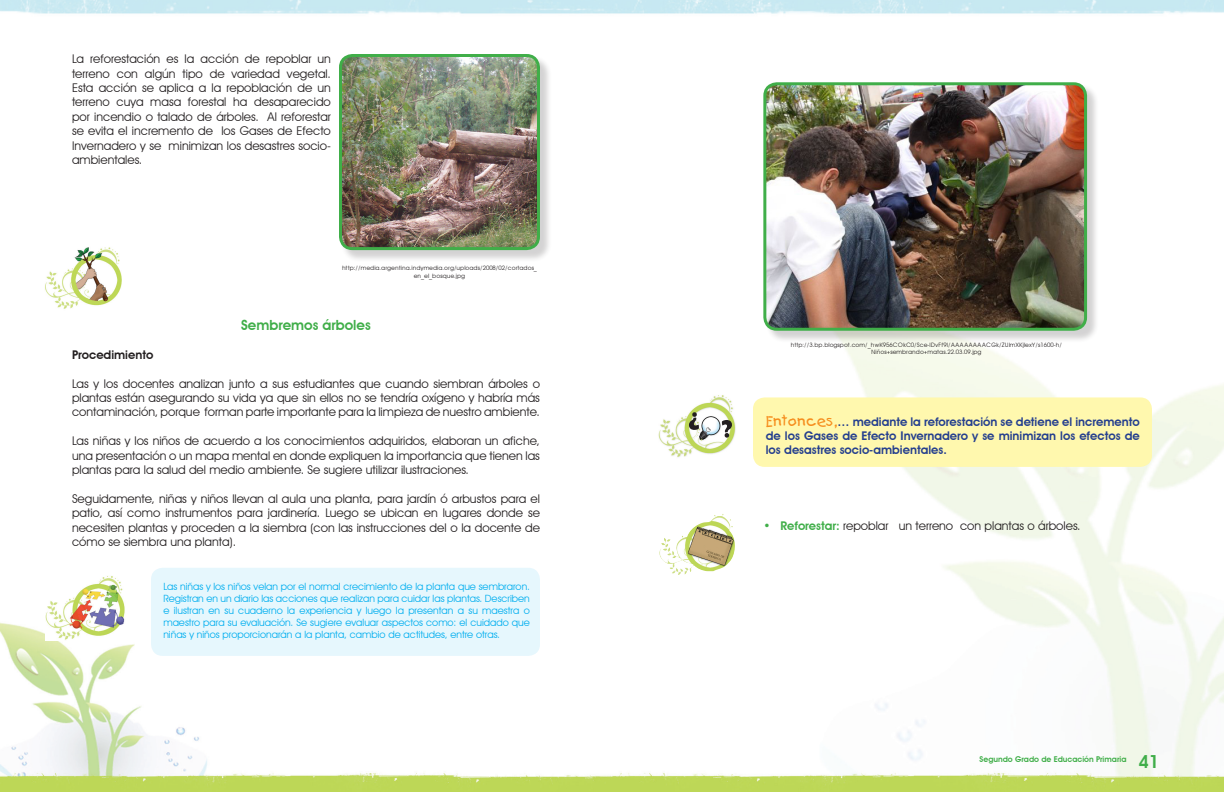
<style>
.page{position:relative;width:1224px;height:792px;background:#fff}
.page>*{position:absolute;margin:0;border:0;box-sizing:border-box;transform-origin:0 0}
.t1{font:600 18px "Avant Garde IT Cby BT";color:#40ae49}
.t2{font:600 14px "Avant Garde IT Cby BT";color:#40ae49}
.t3{font:12px/14.4px "Avant Garde IT Cby BT";color:#231f20;text-align:justify}
.t4{font:600 12px/14.4px "Avant Garde IT Cby BT";color:#253f8e;text-align:justify}
.t5{font:600 12px "Avant Garde IT Cby BT";color:#231f20}
.t6{font:10px/12px "Avant Garde IT Cby BT";color:#00aeef;text-align:justify}
.t7{font:600 8px "Avant Garde IT Cby BT";color:#40ae49}
.t8{font:6px/7.2px "Avant Garde";color:#231f20;text-align:center}
.s1{font-family:"Kids Plain";font-weight:400;font-size:14px;color:#f68e1e}
.s2{font-weight:600;color:#40ae49}
</style>
<div class="page">
<img style="left:0;top:0;width:1224px;height:792px">
<svg style="left:99px;top:754px;width:276px;height:19px"></svg>
<img style="left:44px;top:244px;width:80px;height:68px">
<div style="left:151px;top:568px;width:389px;height:88px;background:#e6f7fd;border-radius:12px"></div>
<img style="left:649px;top:385px;width:90px;height:75px">
<svg style="left:689px;top:412px;width:10px;height:18px"></svg>
<svg style="left:722px;top:420px;width:10px;height:18px"></svg>
<div style="left:753px;top:397px;width:399px;height:70px;background:#fff8ae;border-radius:12px"></div>
<img style="left:656px;top:514px;width:80px;height:61px">
<div style="left:340px;top:56px;width:213px;height:206px;background:#231f20;opacity:.2"></div>
<img style="left:340px;top:56px;width:198px;height:193px">
<div style="left:339px;top:54px;width:201px;height:196px;border:3px solid #40ae49;border-radius:12px"></div>
<div style="left:765px;top:84px;width:335px;height:259px;background:#231f20;opacity:.2"></div>
<img style="left:765px;top:84px;width:321px;height:245px">
<div style="left:763px;top:82px;width:324px;height:249px;border:3px solid #40ae49;border-radius:12px"></div>
<img style="left:46px;top:575px;width:79px;height:65px">
<p class="t3" style="left:72px;top:52px;width:260px">La reforestación es la acción de repoblar un terreno con algún tipo de variedad vegetal.<br>Esta acción se aplica a la repoblación de un terreno cuya masa forestal ha desaparecido por incendio o talado de árboles. Al reforestar se evita el incremento de los Gases de Efecto Invernadero y se minimizan los desastres socio&shy;ambientales.</p>
<p class="t8" style="left:342px;top:265px;width:196px">http://media.argentina.indymedia.org/uploads/2008/02/cortados_ en_el_bosque.jpg</p>
<p class="t2" style="left:241px;top:317px;width:131px">Sembremos árboles</p>
<p class="t5" style="left:72px;top:347px;width:83px">Procedimiento</p>
<p class="t3" style="left:72px;top:376px;width:469px">Las y los docentes analizan junto a sus estudiantes que cuando siembran árboles o plantas están asegurando su vida ya que sin ellos no se tendría oxígeno y habría más contaminación, porque forman parte importante para la limpieza de nuestro ambiente.</p>
<p class="t3" style="left:72px;top:434px;width:469px">Las niñas y los niños de acuerdo a los conocimientos adquiridos, elaboran un afiche, una presentación o un mapa mental en donde expliquen la importancia que tienen las plantas para la salud del medio ambiente. Se sugiere utilizar ilustraciones.</p>
<p class="t3" style="left:72px;top:491px;width:470px">Seguidamente, niñas y niños llevan al aula una planta, para jardín ó arbustos para el patio, así como instrumentos para jardinería. Luego se ubican en lugares donde se necesiten plantas y proceden a la siembra (con las instrucciones del o la docente de cómo se siembra una planta).</p>
<p class="t6" style="left:163px;top:580px;width:368px">Las niñas y los niños velan por el normal crecimiento de la planta que sembraron.<br>Registran en un diario las acciones que realizan para cuidar las plantas. Describen e ilustran en su cuaderno la experiencia y luego la presentan a su maestra o maestro para su evaluación. Se sugiere evaluar aspectos como: el cuidado que niñas y niños proporcionarán a la planta, cambio de actitudes, entre otras.</p>
<p class="t8" style="left:791px;top:341px;width:273px">http://3.bp.blogspot.com/_hwK956COkC0/Sce-lDvFf9I/AAAAAAAACGk/ZUlmXKjlexY/s1600-h/<br>Niños+sembrando+matas.22.03.09.jpg</p>
<p class="t4" style="left:766px;top:414px;width:375px"><span class="s1">Entonces,</span>… mediante la reforestación se detiene el incremento de los Gases de Efecto Invernadero y se minimizan los efectos de los desastres socio-ambientales.</p>
<p class="t3" style="left:763px;top:518px;width:319px"><span class="s2">• Reforestar:</span> repoblar un terreno con plantas o árboles.</p>
<p class="t7" style="left:980px;top:754px;width:148px">Segundo Grado de Educación Primaria</p>
<h1 class="t1" style="left:1139px;top:750px;width:22px">41</h1>
</div>
